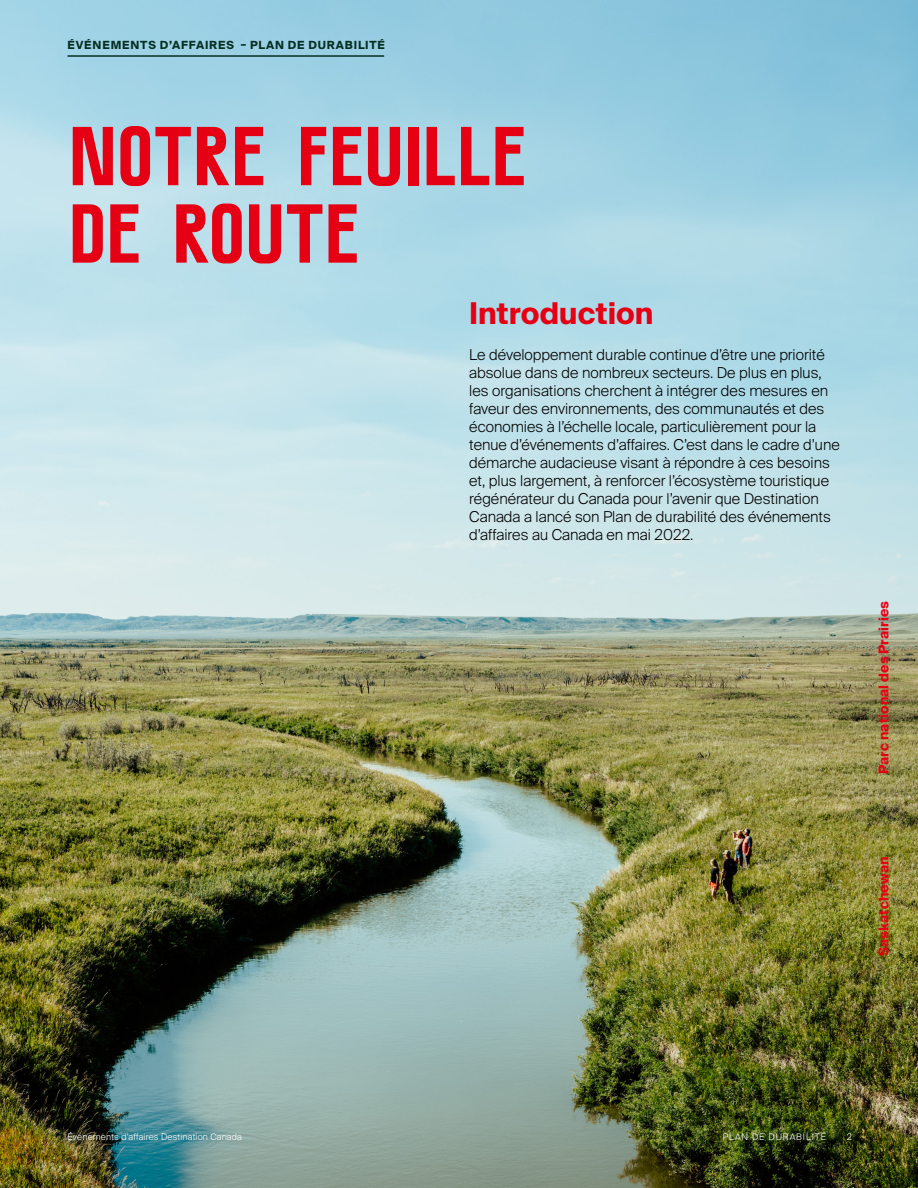
<style>
.page{position:relative;width:918px;height:1188px;background:#fff}
.page>*{position:absolute;margin:0;border:0;box-sizing:border-box;transform-origin:0 0}
.t1{font:700 83.25px/77.4px "Canada";letter-spacing:-.01em;color:#e60013}
.t2{font:700 30px "Suisse Intl";color:#e60013}
.t3{font:300 15px/18px "Suisse Intl";color:#000}
.t4{font:700 13.5px "Suisse Intl";letter-spacing:.01em;color:#e60013}
.t5{font:700 11.25px "Suisse Intl";letter-spacing:.075em;color:#062f23}
.t6{font:300 9px "Suisse Intl";letter-spacing:.02em;color:#fff}
.t7{font:300 9px "Suisse Intl";letter-spacing:.1em;color:#fff}
</style>
<div class="page">
<img style="left:0;top:0;width:918px;height:1188px">
<hr style="left:68px;top:55px;width:316px;height:2px;background:#062f23">
<p class="t5" style="left:68px;top:38px;width:319px">ÉVÉNEMENTS D’AFFAIRES – PLAN DE DURABILITÉ</p>
<h1 class="t1" style="left:68px;top:117px;width:461px">NOTRE FEUILLE<br>DE ROUTE</h1>
<h2 class="t2" style="left:469px;top:296px;width:186px">Introduction</h2>
<p class="t3" style="left:469px;top:345px;width:372px">Le développement durable continue d’être une priorité absolue dans de nombreux secteurs. De plus en plus, les organisations cherchent à intégrer des mesures en faveur des environnements, des communautés et des économies à l’échelle locale, particulièrement pour la tenue d’événements d’affaires. C’est dans le cadre d’une démarche audacieuse visant à répondre à ces besoins et, plus largement, à renforcer l’écosystème touristique régénérateur du Canada pour l’avenir que Destination Canada a lancé son Plan de durabilité des événements d’affaires au Canada en mai 2022.</p>
<p class="t4" style="left:876px;top:774px;width:174px;rotate:-90deg">Parc national des Prairies</p>
<p class="t4" style="left:876px;top:956px;width:101px;rotate:-90deg">Saskatchewan</p>
<p class="t6" style="left:68px;top:1132px;width:176px">Événements d’affaires Destination Canada</p>
<p class="t7" style="left:723px;top:1132px;width:105px">PLAN DE DURABILITÉ</p>
<p class="t6" style="left:847px;top:1132px;width:7px">2</p>
</div>
